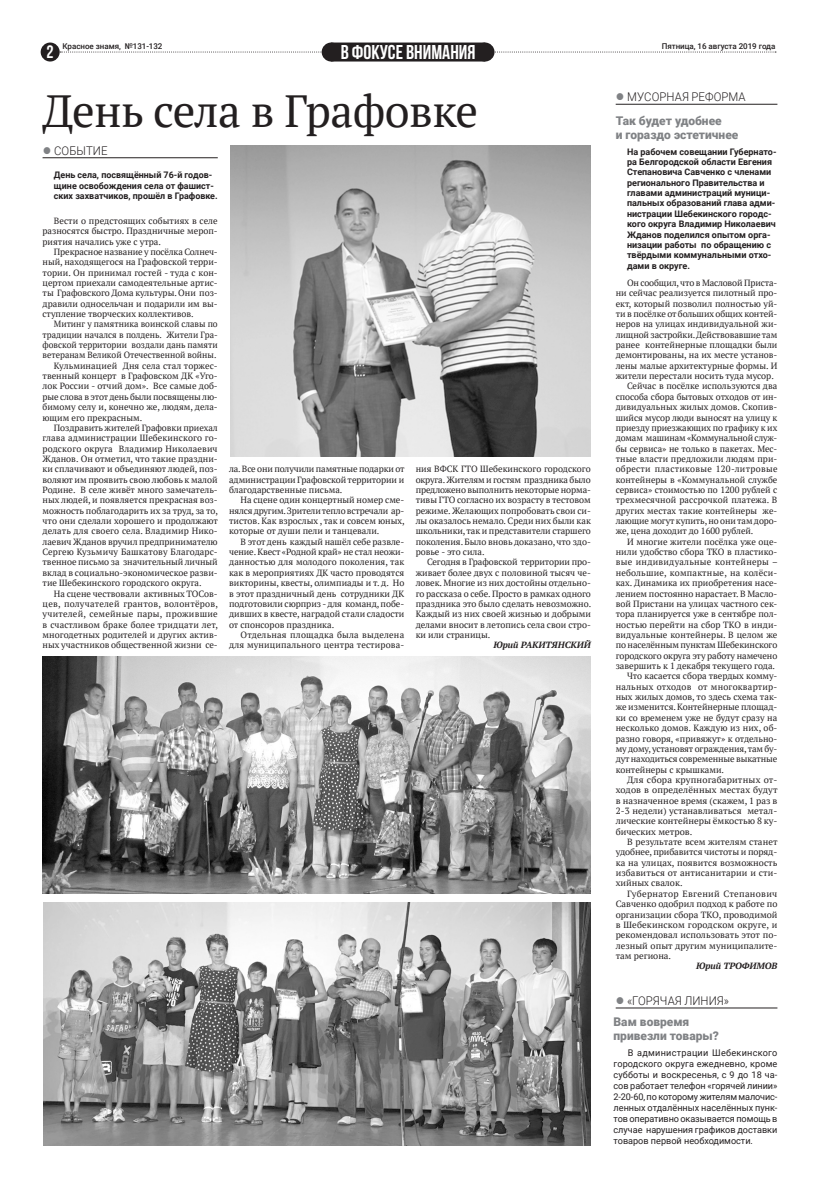
<style>
.page{position:relative;width:820px;height:1191px;background:#fff}
.page>*{position:absolute;margin:0;border:0;box-sizing:border-box;transform-origin:0 0}
.Заголовок{font:45px "PT Serif";letter-spacing:-.01em;color:#231f20}
.Колонтитул{font:700 20px "Free Grotesque";color:#fff}
.Колонцифра{font:700 18px "Free Grotesque";color:#fff}
.Новость{font:900 12px/13.2px "Roboto";color:#808285}
.Рубрика_чб{font:300 12px "Roboto";letter-spacing:.005em;color:#231f20;scale:.95 1}
.Колонка{font:9.2px/11px "Roboto";color:#231f20;text-align:justify}
.Текст{font:9px/10.4px "PT Serif";color:#231f20;text-align:justify}
.Лид{font:700 9px/10.4px "Roboto";color:#231f20}
.Текст-2{font:9px/10.3px "PT Serif";color:#231f20;text-align:justify;scale:.96 1}
.Подпись{font:italic 700 9px "PT Serif";color:#231f20}
.Колонка-2{font:500 8px "Roboto";letter-spacing:-.005em;color:#231f20}
</style>
<div class="page">
<svg style="left:60px;top:52px;width:715px;height:1px"></svg>
<div style="left:41px;top:43px;width:19px;height:19px;background:#231f20;border-radius:50%"></div>
<div style="left:331px;top:43px;width:154px;height:19px;background:#231f20"></div>
<div style="left:321px;top:43px;width:19px;height:19px;background:#231f20;border-radius:50%"></div>
<div style="left:475px;top:43px;width:19px;height:19px;background:#231f20;border-radius:50%"></div>
<hr style="left:43px;top:157px;width:175px;height:1px;background:#231f20">
<hr style="left:615px;top:1007px;width:162px;height:1px;background:#231f20">
<hr style="left:615px;top:104px;width:162px;height:1px;background:#231f20">
<img style="left:230px;top:146px;width:360px;height:310px">
<img style="left:42px;top:657px;width:547px;height:236px">
<img style="left:43px;top:902px;width:547px;height:243px">
<p class="Колонка-2" style="left:62px;top:40px;width:101px">Красное знамя, №131-132</p>
<p class="Колонка-2" style="left:661px;top:40px;width:115px">Пятница, 16 августа 2019 года</p>
<p class="Колонцифра" style="left:47px;top:42px;width:9px">2</p>
<p class="Колонтитул" style="left:340px;top:41px;width:136px">В фокусе внимания</p>
<p class="Заголовок" style="left:43px;top:82px;width:437px">День села в Графовке</p>
<p class="Рубрика_чб" style="left:54px;top:142px;width:58px">событие</p>
<p class="Лид" style="left:54px;top:170px;width:165px">День села, посвящённый 76-й годов&shy;щине освобождения села от фашист&shy;ских захватчиков, прошёл в Графовке.</p>
<p class="Текст" style="left:43px;top:215px;width:177px;text-indent:11px">Вести о предстоящих событиях в селе разносятся быстро. Праздничные мероп&shy;риятия начались уже с утра.</p>
<p class="Текст" style="left:43px;top:246px;width:177px;text-indent:11px">Прекрасное название у посёлка Солнеч&shy;ный, находящегося на Графовской терри&shy;тории. Он принимал гостей - туда с кон&shy;цертом приехали самодеятельные артис&shy;ты Графовского Дома культуры. Они поз&shy;дравили односельчан и подарили им вы&shy;ступление творческих коллективов.</p>
<p class="Текст-2" style="left:43px;top:319px;width:184px;text-indent:11px">Митинг у памятника воинской славы по традиции начался в полдень. Жители Гра&shy;фовской территории воздали дань памяти ветеранам Великой Отечественной войны.</p>
<p class="Текст" style="left:43px;top:360px;width:177px;text-indent:11px">Кульминацией Дня села стал торжес&shy;твенный концерт в Графовском ДК «Уго&shy;лок России - отчий дом». Все самые доб&shy;рые слова в этот день были посвящены лю&shy;бимому селу и, конечно же, людям, дела&shy;ющим его прекрасным.</p>
<p class="Текст" style="left:43px;top:422px;width:177px;text-indent:11px">Поздравить жителей Графовки приехал глава администрации Шебекинского го&shy;родского округа Владимир Николаевич Жданов. Он отметил, что такие праздни&shy;ки сплачивают и объединяют людей, поз&shy;воляют им проявить свою любовь к малой Родине. В селе живёт много замечатель&shy;ных людей, и появляется прекрасная воз&shy;можность поблагодарить их за труд, за то, что они сделали хорошего и продолжают делать для своего села. Владимир Нико&shy;лаевич Жданов вручил предпринимателю Сергею Кузьмичу Башкатову Благодарс&shy;твенное письмо за значительный личный вклад в социально-экономическое разви&shy;тие Шебекинского городского округа.</p>
<p class="Текст" style="left:43px;top:588px;width:177px;text-indent:11px">На сцене чествовали активных ТОСов&shy;цев, получателей грантов, волонтёров, учителей, семейные пары, прожившие в счастливом браке более тридцати лет, многодетных родителей и других актив&shy;ных участников общественной жизни се-</p>
<p class="Текст" style="left:229px;top:464px;width:177px">ла. Все они получили памятные подарки от администрации Графовской территории и благодарственные письма.</p>
<p class="Текст" style="left:229px;top:495px;width:177px;text-indent:11px">На сцене один концертный номер сме&shy;нялся другим. Зрители тепло встречали ар&shy;тистов. Как взрослых , так и совсем юных, которые от души пели и танцевали.</p>
<p class="Текст" style="left:229px;top:536px;width:177px;text-indent:11px">В этот день каждый нашёл себе развле&shy;чение. Квест «Родной край» не стал неожи&shy;данностью для молодого поколения, так как в мероприятиях ДК часто проводятся викторины, квесты, олимпиады и т. д. Но в этот праздничный день сотрудники ДК подготовили сюрприз - для команд, побе&shy;дивших в квесте, наградой стали сладости от спонсоров праздника.</p>
<p class="Текст" style="left:229px;top:629px;width:177px;text-align:right">Отдельная площадка была выделена для муниципального центра тестирова-</p>
<p class="Текст" style="left:415px;top:464px;width:177px">ния ВФСК ГТО Шебекинского городского округа. Жителям и гостям праздника было предложено выполнить некоторые норма&shy;тивы ГТО согласно их возрасту в тестовом режиме. Желающих попробовать свои си&shy;лы оказалось немало. Среди них были как школьники, так и представители старшего поколения. Было вновь доказано, что здо&shy;ровье - это сила.</p>
<p class="Текст" style="left:415px;top:557px;width:177px;text-indent:11px">Сегодня в Графовской территории про&shy;живает более двух с половиной тысяч че&shy;ловек. Многие из них достойны отдельно&shy;го рассказа о себе. Просто в рамках одного праздника это было сделать невозможно.<br>Каждый из них своей жизнью и добрыми делами вносит в летопись села свои стро&shy;ки или страницы.</p>
<p class="Подпись" style="left:493px;top:639px;width:99px">Юрий РАКИТЯНСКИЙ</p>
<p class="Рубрика_чб" style="left:627px;top:88px;width:126px">Мусорная реформа</p>
<p class="Новость" style="left:615px;top:114px;width:124px">Так будет удобнее<br>и гораздо эстетичнее</p>
<p class="Лид" style="left:626px;top:146px;width:151px">На рабочем совещании Губернато&shy;ра Белгородской области Евгения<br>Степановича Савченко с членами регионального Правительства и главами администраций муници&shy;пальных образований глава адми&shy;нистрации Шебекинского городс&shy;кого округа Владимир Николаевич<br>Жданов поделился опытом орга&shy;низации работы по обращению с твёрдыми коммунальными отхо&shy;дами в округе.</p>
<p class="Текст" style="left:615px;top:277px;width:163px;text-indent:11px">Он сообщил, что в Масловой Приста&shy;ни сейчас реализуется пилотный про&shy;ект, который позволил полностью уй&shy;ти в посёлке от больших общих контей&shy;неров на улицах индивидуальной жи&shy;лищной застройки. Действовавшие там ранее контейнерные площадки были демонтированы, на их месте установ&shy;лены малые архитектурные формы. И жители перестали носить туда мусор.</p>
<p class="Текст" style="left:615px;top:381px;width:163px;text-indent:11px">Сейчас в посёлке используются два способа сбора бытовых отходов от ин&shy;дивидуальных жилых домов. Скопив&shy;шийся мусор люди выносят на улицу к приезду приезжающих по графику к их домам машинам «Коммунальной служ&shy;бы сервиса» не только в пакетах. Мес&shy;тные власти предложили людям при&shy;обрести пластиковые 120-литровые контейнеры в «Коммунальной службе сервиса» стоимостью по 1200 рублей с трехмесячной рассрочкой платежа. В других местах такие контейнеры же&shy;лающие могут купить, но они там доро&shy;же, цена доходит до 1600 рублей.</p>
<p class="Текст" style="left:615px;top:536px;width:163px;text-indent:11px">И многие жители посёлка уже оце&shy;нили удобство сбора ТКО в пластико&shy;вые индивидуальные контейнеры – небольшие, компактные, на колёси&shy;ках. Динамика их приобретения насе&shy;лением постоянно нарастает. В Масло&shy;вой Пристани на улицах частного сек&shy;тора планируется уже в сентябре пол&shy;ностью перейти на сбор ТКО в инди&shy;видуальные контейнеры. В целом же по населённым пунктам Шебекинского городского округа эту работу намечено завершить к 1 декабря текущего года.</p>
<p class="Текст" style="left:615px;top:671px;width:163px;text-indent:11px">Что касается сбора твердых комму&shy;нальных отходов от многоквартир&shy;ных жилых домов, то здесь схема так&shy;же изменится. Контейнерные площад&shy;ки со временем уже не будут сразу на несколько домов. Каждую из них, об&shy;разно говоря, «привяжут» к отдельно&shy;му дому, установят ограждения, там бу&shy;дут находиться современные выкатные контейнеры с крышками.</p>
<p class="Текст" style="left:615px;top:774px;width:163px;text-indent:11px">Для сбора крупногабаритных от&shy;ходов в определённых местах будут в назначенное время (скажем, 1 раз в 2-3 недели) устанавливаться метал&shy;лические контейнеры ёмкостью 8 ку&shy;бических метров.</p>
<p class="Текст" style="left:615px;top:836px;width:163px;text-indent:11px">В результате всем жителям станет удобнее, прибавится чистоты и поряд&shy;ка на улицах, появится возможность избавиться от антисанитарии и сти&shy;хийных свалок.</p>
<p class="Текст" style="left:615px;top:888px;width:163px;text-indent:11px">Губернатор Евгений Степанович Савченко одобрил подход к работе по организации сбора ТКО, проводимой в Шебекинском городском округе, и рекомендовал использовать этот по&shy;лезный опыт другим муниципалите&shy;там региона.</p>
<p class="Подпись" style="left:696px;top:960px;width:83px">Юрий ТРОФИМОВ</p>
<p class="Рубрика_чб" style="left:626px;top:992px;width:109px">«Горячая лин ия»</p>
<p class="Новость" style="left:613px;top:1015px;width:107px">Вам вовремя привезли товары?</p>
<p class="Колонка" style="left:613px;top:1047px;width:165px;text-indent:14px">В администрации Шебекинского городского округа ежедневно, кроме субботы и воскресенья, с 9 до 18 ча&shy;сов работает телефон «горячей линии» 2-20-60, по которому жителям малочис&shy;ленных отдалённых населённых пунк&shy;тов оперативно оказывается помощь в случае нарушения графиков доставки товаров первой необходимости.</p>
</div>
